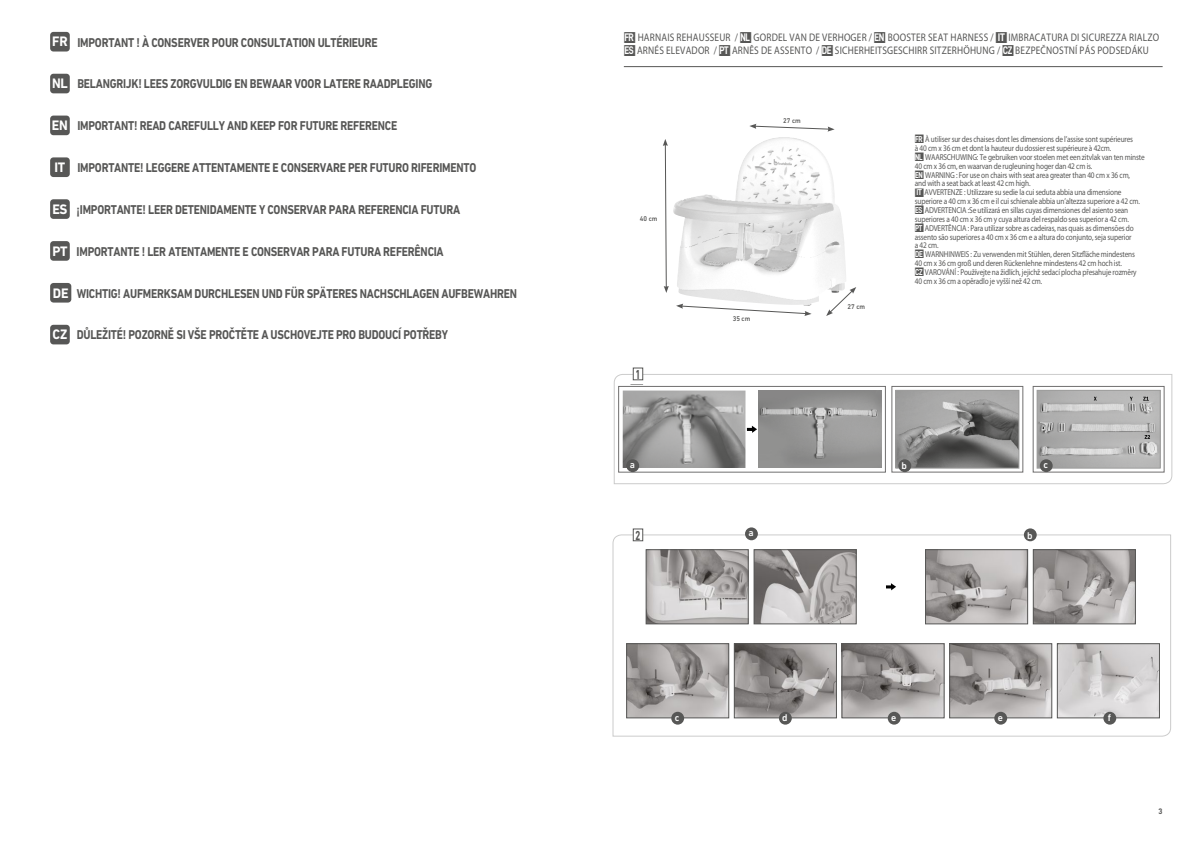
<style>
.page{position:relative;width:1191px;height:842px;background:#fff}
.page>*{position:absolute;margin:0;border:0;box-sizing:border-box;transform-origin:0 0}
.t1{font:700 13px "DIN Next LT Pro";letter-spacing:-.02em;color:#575756;scale:.85 1}
.t2{font:13px "D DIN Bold";color:#575756;scale:.75 1}
.t3{font:11px "Myriad Pro";letter-spacing:.02em;color:#575756;scale:.85 1}
.t4{font:500 10px "DIN Next LT Pro";color:#fff}
.t5{font:8.6px/8.6px "Myriad Pro";letter-spacing:-.02em;color:#575756;scale:.85 1}
.t6{font:8px "D DIN Bold";color:#575756}
.t7{font:500 7px "DIN Next LT Pro";color:#575756;scale:.95 1}
.s1{font-size:14px;color:#fff}
.s2{font-family:"D DIN Bold";color:#fff}
</style>
<div class="page">
<hr style="left:624px;top:66px;width:538px;height:1px;background:#575756">
<img style="left:673px;top:137px;width:173px;height:168px">
<svg style="left:749px;top:124px;width:85px;height:8px"></svg>
<svg style="left:676px;top:304px;width:135px;height:12px"></svg>
<svg style="left:663px;top:139px;width:6px;height:154px"></svg>
<svg style="left:826px;top:287px;width:30px;height:29px"></svg>
<svg style="left:612px;top:534px;width:559px;height:203px"></svg>
<svg style="left:613px;top:373px;width:559px;height:112px"></svg>
<div style="left:745px;top:527px;width:13px;height:13px;background:#575756;border-radius:50%"></div>
<div style="left:626px;top:459px;width:13px;height:13px;background:#575756;border-radius:50%"></div>
<div style="left:1023px;top:528px;width:13px;height:13px;background:#575756;border-radius:50%"></div>
<div style="left:898px;top:459px;width:13px;height:13px;background:#575756;border-radius:50%"></div>
<div style="left:671px;top:712px;width:13px;height:13px;background:#575756;border-radius:50%"></div>
<div style="left:1039px;top:459px;width:13px;height:13px;background:#575756;border-radius:50%"></div>
<div style="left:779px;top:712px;width:13px;height:13px;background:#575756;border-radius:50%"></div>
<div style="left:994px;top:712px;width:13px;height:13px;background:#575756;border-radius:50%"></div>
<div style="left:887px;top:712px;width:13px;height:13px;background:#575756;border-radius:50%"></div>
<div style="left:1103px;top:712px;width:13px;height:13px;background:#575756;border-radius:50%"></div>
<svg style="left:886px;top:583px;width:10px;height:7px"></svg>
<div style="left:633px;top:368px;width:10px;height:12px;background:#fff"></div>
<div style="left:633px;top:367px;width:10px;height:13px;border:1px solid #575756"></div>
<div style="left:633px;top:529px;width:10px;height:12px;background:#fff"></div>
<div style="left:633px;top:528px;width:10px;height:13px;border:1px solid #575756"></div>
<div style="left:50px;top:157px;width:20px;height:20px;background:#575756;border-radius:3px"></div>
<div style="left:50px;top:116px;width:20px;height:19px;background:#575756;border-radius:3px"></div>
<div style="left:50px;top:32px;width:20px;height:20px;background:#575756;border-radius:3px"></div>
<div style="left:50px;top:74px;width:20px;height:19px;background:#575756;border-radius:3px"></div>
<div style="left:50px;top:325px;width:20px;height:19px;background:#575756;border-radius:3px"></div>
<div style="left:50px;top:283px;width:21px;height:20px;background:#575756;border-radius:3px"></div>
<div style="left:50px;top:199px;width:20px;height:20px;background:#575756;border-radius:3px"></div>
<div style="left:50px;top:241px;width:20px;height:20px;background:#575756;border-radius:3px"></div>
<h1 class="t1" style="left:52px;top:35px;width:384px"><span class="s1">FR</span> IMPORTANT ! À CONSERVER POUR CONSULTATION ULTÉRIEURE</h1>
<h1 class="t1" style="left:52px;top:76px;width:449px"><span class="s1">NL</span> BELANGRIJK! LEES ZORGVULDIG EN BEWAAR VOOR LATERE RAADPLEGING</h1>
<h1 class="t1" style="left:52px;top:118px;width:408px"><span class="s1">EN</span> IMPORTANT! READ CAREFULLY AND KEEP FOR FUTURE REFERENCE</h1>
<h1 class="t1" style="left:55px;top:160px;width:498px"><span class="s1">IT</span> IMPORTANTE! LEGGERE ATTENTAMENTE E CONSERVARE PER FUTURO RIFERIMENTO</h1>
<h1 class="t1" style="left:52px;top:202px;width:481px"><span class="s1">ES</span> ¡IMPORTANTE! LEER DETENIDAMENTE Y CONSERVAR PARA REFERENCIA FUTURA</h1>
<h1 class="t1" style="left:52px;top:244px;width:462px"><span class="s1">PT</span> IMPORTANTE ! LER ATENTAMENTE E CONSERVAR PARA FUTURA REFERÊNCIA</h1>
<h1 class="t1" style="left:53px;top:286px;width:547px"><span class="s1">DE</span> WICHTIG! AUFMERKSAM DURCHLESEN UND FÜR SPÄTERES NACHSCHLAGEN AUFBEWAHREN</h1>
<h1 class="t1" style="left:53px;top:327px;width:467px"><span class="s1">CZ</span> DŮLEŽITÉ! POZORNĚ SI VŠE PROČTĚTE A USCHOVEJTE PRO BUDOUCÍ POTŘEBY</h1>
<p class="t3" style="left:624px;top:31px;width:631px">■<span class="s2">FR</span> HARNAIS REHAUSSEUR / ■<span class="s2">NL</span> GORDEL VAN DE VERHOGER / ■<span class="s2">EN</span> BOOSTER SEAT HARNESS / ■<span class="s2">IT</span> IMBRACATURA DI SICUREZZA RIALZO</p>
<p class="t3" style="left:624px;top:44px;width:619px">■<span class="s2">ES</span> ARNÉS ELEVADOR / ■<span class="s2">PT</span> ARNÊS DE ASSENTO / ■<span class="s2">DE</span> SICHERHEITSGESCHIRR SITZERHÖHUNG / ■<span class="s2">CZ</span> BEZPEČNOSTNÍ PÁS PODSEDÁKU</p>
<p class="t7" style="left:640px;top:214px;width:20px">40 cm</p>
<h1 class="t2" style="left:636px;top:368px;width:6px">1</h1>
<p class="t4" style="left:629px;top:459px;width:7px">a</p>
<h1 class="t2" style="left:635px;top:529px;width:8px">2</h1>
<p class="t7" style="left:783px;top:117px;width:20px">27 cm</p>
<p class="t7" style="left:732px;top:315px;width:20px">35 cm</p>
<p class="t7" style="left:847px;top:302px;width:20px">27 cm</p>
<p class="t5" style="left:914px;top:135px;width:258px">■<span class="s2">FR</span> À utiliser sur des chaises dont les dimensions de l’assise sont supérieures à 40 cm x 36 cm et dont la hauteur du dossier est supérieure à 42cm.</p>
<p class="t5" style="left:914px;top:153px;width:272px">■<span class="s2">NL</span> WAARSCHUWING: Te gebruiken voor stoelen met een zitvlak van ten minste<br>40 cm x 36 cm, en waarvan de rugleuning hoger dan 42 cm is.</p>
<p class="t5" style="left:914px;top:170px;width:255px">■<span class="s2">EN</span> WARNING : For use on chairs with seat area greater than 40 cm x 36 cm, and with a seat back at least 42 cm high.</p>
<p class="t5" style="left:914px;top:188px;width:266px">■<span class="s2">IT</span> AVVERTENZE : Utilizzare su sedie la cui seduta abbia una dimensione superiore a 40 cm x 36 cm e il cui schienale abbia un’altezza superiore a 42 cm.</p>
<p class="t5" style="left:914px;top:206px;width:253px">■<span class="s2">ES</span> ADVERTENCIA :Se utilizará en sillas cuyas dimensiones del asiento sean superiores a 40 cm x 36 cm y cuya altura del respaldo sea superior a 42 cm.</p>
<p class="t5" style="left:914px;top:224px;width:259px">■<span class="s2">PT</span> ADVERTÊNCIA : Para utilizar sobre as cadeiras, nas quais as dimensões do assento são superiores a 40 cm x 36 cm e a altura do conjunto, seja superior a 42 cm.</p>
<p class="t5" style="left:914px;top:250px;width:261px">■<span class="s2">DE</span> WARNHINWEIS : Zu verwenden mit Stühlen, deren Sitzfläche mindestens<br>40 cm x 36 cm groß und deren Rückenlehne mindestens 42 cm hoch ist.</p>
<p class="t5" style="left:914px;top:268px;width:262px">■<span class="s2">CZ</span> VAROVÁNÍ : Používejte na židlích, jejichž sedací plocha přesahuje rozměry<br>40 cm x 36 cm a opěradlo je vyšší než 42 cm.</p>
<p class="t4" style="left:748px;top:527px;width:7px">a</p>
<p class="t4" style="left:901px;top:460px;width:7px">b</p>
<p class="t4" style="left:1043px;top:459px;width:6px">c</p>
<p class="t4" style="left:1027px;top:529px;width:7px">b</p>
<p class="t4" style="left:675px;top:711px;width:6px">c</p>
<p class="t4" style="left:782px;top:711px;width:7px">d</p>
<p class="t4" style="left:891px;top:711px;width:7px">e</p>
<p class="t4" style="left:997px;top:711px;width:7px">e</p>
<p class="t4" style="left:1107px;top:711px;width:5px">f</p>
<p class="t6" style="left:1158px;top:806px;width:6px">3</p>
</div>
